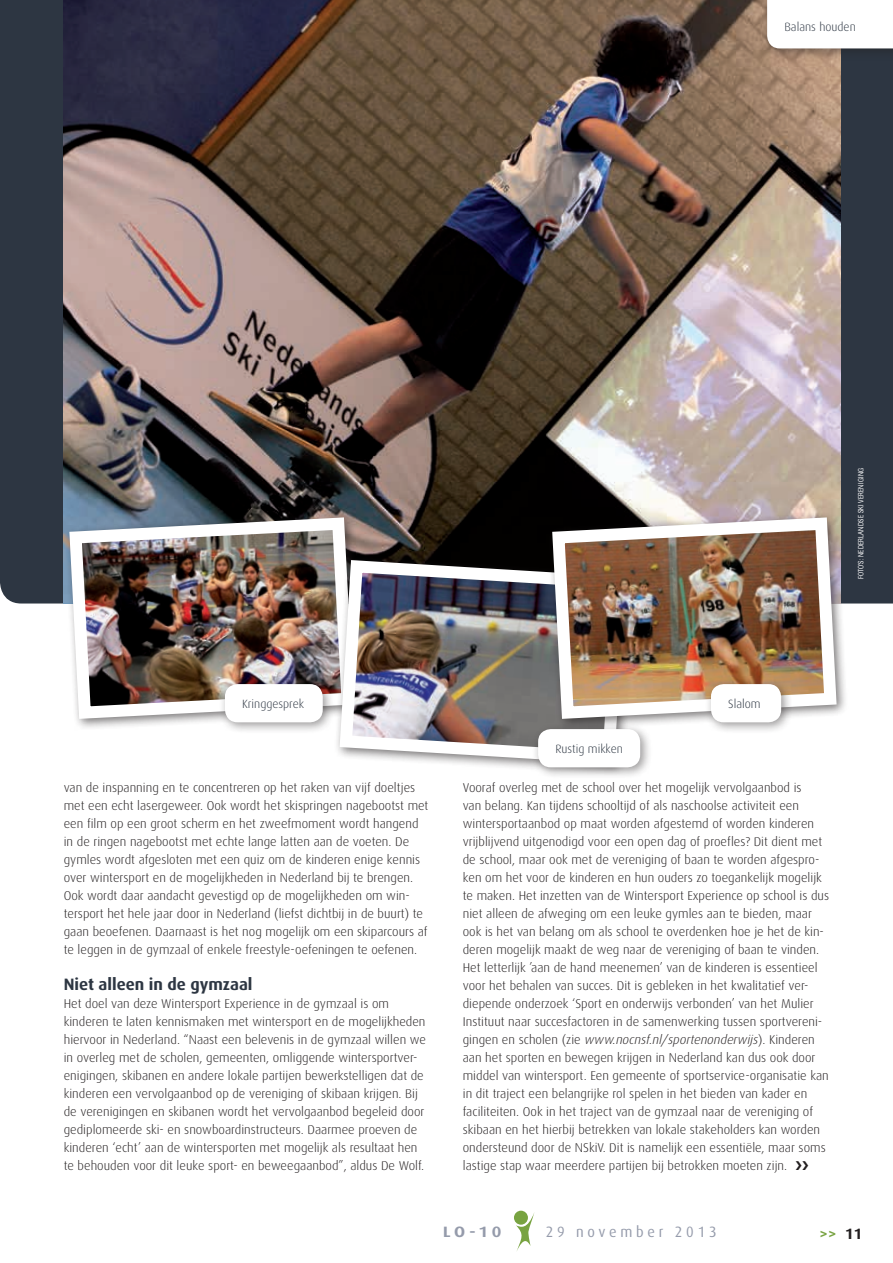
<style>
.page{position:relative;width:893px;height:1263px;background:#fff}
.page>*{position:absolute;margin:0;border:0;box-sizing:border-box;transform-origin:0 0}
.t1{font:700 16.5px "Dax";color:#2d3642}
.t2{font:15px "Dax";letter-spacing:.26em;color:#959bab;scale:.96 1}
.t3{font:700 15px "Dax Wide";color:#959bab}
.t4{font:700 15px "Dax";color:#78a341}
.t5{font:300 12.75px/18px "Dax";color:#231f20}
.t6{font:300 12px "Dax";color:#2d3642}
.t7{font:7.5px "Imago";letter-spacing:.045em;color:#fff;scale:.8 1}
.s1{font-style:italic}
.s2{color:#231f20}
</style>
<div class="page">
<div style="left:0;top:512px;width:893px;height:91px;background:#2d3642"></div>
<div style="left:0;top:0;width:893px;height:512px;background:#2d3642"></div>
<img style="left:64px;top:0;width:776px;height:554px">
<div style="left:514px;top:1211px;width:14px;height:14px;background:#78a341;border-radius:50%"></div>
<svg style="left:516px;top:1212px;width:18px;height:39px"></svg>
<img style="left:63px;top:511px;width:297px;height:214px">
<img style="left:333px;top:554px;width:213px;height:215px">
<div style="left:547px;top:512px;width:301px;height:218px;background:#231f20;opacity:.6"></div>
<img style="left:546px;top:511px;width:297px;height:214px">
<div style="left:219px;top:678px;width:116px;height:56px;background:#231f20;opacity:.45"></div>
<div style="left:225px;top:684px;width:98px;height:38px;background:#fff;border-radius:13px"></div>
<div style="left:705px;top:678px;width:88px;height:56px;background:#231f20;opacity:.45"></div>
<div style="left:711px;top:684px;width:70px;height:38px;background:#fff;border-radius:13px"></div>
<div style="left:761px;top:0;width:132px;height:61px;background:#231f20;opacity:.45"></div>
<div style="left:767px;top:0;width:126px;height:48px;background:#fff"></div>
<div style="left:532px;top:723px;width:120px;height:56px;background:#231f20;opacity:.45"></div>
<div style="left:538px;top:729px;width:102px;height:38px;background:#fff;border-radius:13px"></div>
<p class="t6" style="left:784px;top:20px;width:73px">Balans houden</p>
<p class="t7" style="left:856px;top:579px;width:140px;rotate:-90deg">Foto’s: Nederlandse Ski Vereniging</p>
<p class="t6" style="left:242px;top:697px;width:64px">Kringgesprek</p>
<p class="t6" style="left:728px;top:697px;width:34px">Slalom</p>
<p class="t5" style="left:64px;top:779px;width:366px">van de inspanning en te concentreren op het raken van vijf doeltjes met een echt lasergeweer. Ook wordt het skispringen nagebootst met een film op een groot scherm en het zweefmoment wordt hangend in de ringen nagebootst met echte lange latten aan de voeten. De gymles wordt afgesloten met een quiz om de kinderen enige kennis over wintersport en de mogelijkheden in Nederland bij te brengen.<br>Ook wordt daar aandacht gevestigd op de mogelijkheden om win&shy;tersport het hele jaar door in Nederland (liefst dichtbij in de buurt) te gaan beoefenen. Daarnaast is het nog mogelijk om een skiparcours af te leggen in de gymzaal of enkele freestyle-oefeningen te oefenen.</p>
<p class="t1" style="left:64px;top:975px;width:190px">Niet alleen in de gymzaal</p>
<p class="t5" style="left:64px;top:995px;width:364px">Het doel van deze Wintersport Experience in de gymzaal is om kinderen te laten kennismaken met wintersport en de mogelijkheden hiervoor in Nederland. “Naast een belevenis in de gymzaal willen we in overleg met de scholen, gemeenten, omliggende wintersportver&shy;enigingen, skibanen en andere lokale partijen bewerkstelligen dat de kinderen een vervolgaanbod op de vereniging of skibaan krijgen. Bij de verenigingen en skibanen wordt het vervolgaanbod begeleid door gediplomeerde ski- en snowboardinstructeurs. Daarmee proeven de kinderen ‘echt’ aan de wintersporten met mogelijk als resultaat hen te behouden voor dit leuke sport- en beweegaanbod”, aldus De Wolf.</p>
<p class="t6" style="left:555px;top:742px;width:69px">Rustig mikken</p>
<p class="t5" style="left:463px;top:779px;width:368px">Vooraf overleg met de school over het mogelijk vervolgaanbod is<br>van belang. Kan tijdens schooltijd of als naschoolse activiteit een wintersportaanbod op maat worden afgestemd of worden kinderen vrijblijvend uitgenodigd voor een open dag of proefles? Dit dient met de school, maar ook met de vereniging of baan te worden afgespro&shy;ken om het voor de kinderen en hun ouders zo toegankelijk mogelijk te maken. Het inzetten van de Wintersport Experience op school is dus niet alleen de afweging om een leuke gymles aan te bieden, maar ook is het van belang om als school te overdenken hoe je het de kin&shy;deren mogelijk maakt de weg naar de vereniging of baan te vinden.<br>Het letterlijk ’aan de hand meenemen’ van de kinderen is essentieel voor het behalen van succes. Dit is gebleken in het kwalitatief ver&shy;diepende onderzoek ‘Sport en onderwijs verbonden’ van het Mulier<br>I nstituut naar succesfactoren in de samenwerking tussen sportvereni&shy;gingen en scholen (zie <span class="s1">www.nocnsf.nl/sportenonderwijs</span>). Kinderen aan het sporten en bewegen krijgen in Nederland kan dus ook door middel van wintersport. Een gemeente of sportservice-organisatie kan in dit traject een belangrijke rol spelen in het bieden van kader en faciliteiten. Ook in het traject van de gymzaal naar de vereniging of skibaan en het hierbij betrekken van lokale stakeholders kan worden ondersteund door de NSkiV. Dit is namelijk een essentiële, maar soms lastige stap waar meerdere partijen bij betrokken moeten zijn.</p>
<p class="t3" style="left:443px;top:1223px;width:60px">LO-10</p>
<p class="t2" style="left:546px;top:1223px;width:180px">29 november 2013</p>
<p class="t4" style="left:819px;top:1225px;width:44px">&gt;&gt; <span class="s2">11</span></p>
</div>
